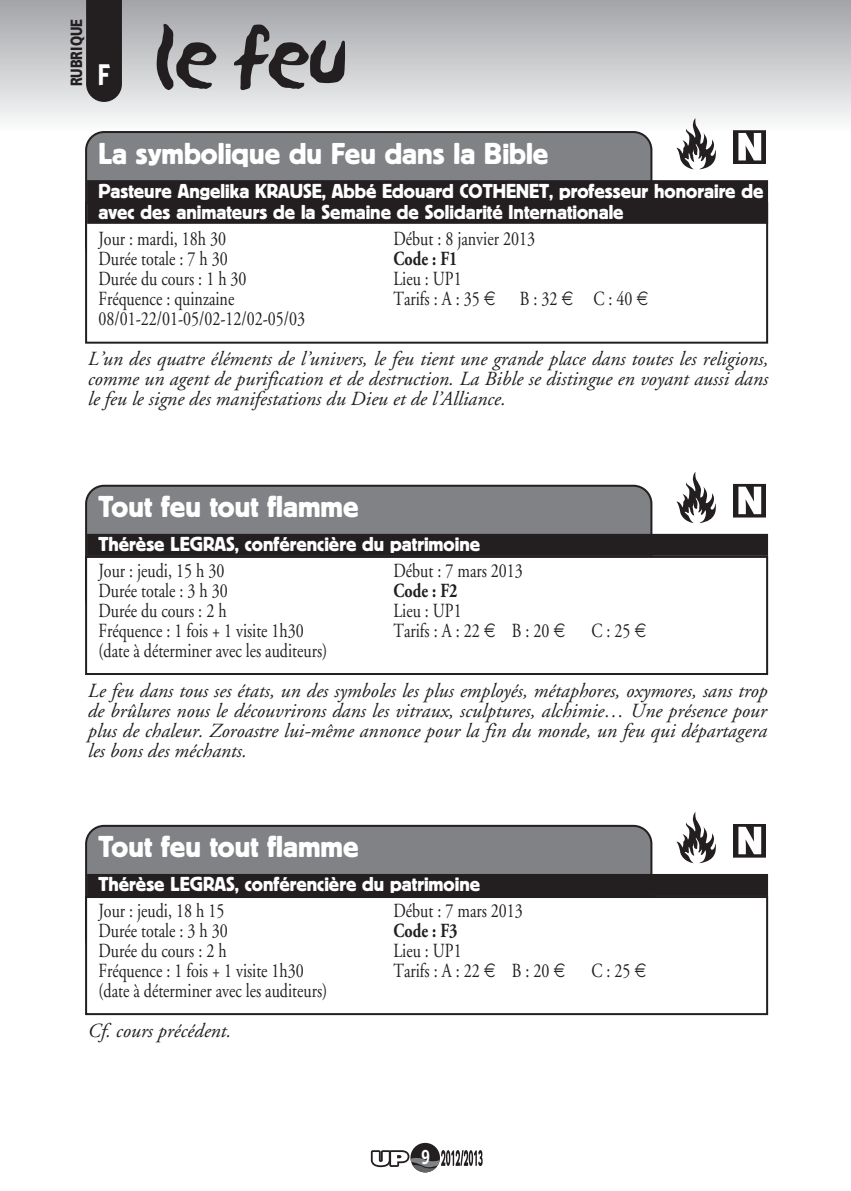
<style>
.page{position:relative;width:851px;height:1191px;background:#fff}
.page>*{position:absolute;margin:0;border:0;box-sizing:border-box;transform-origin:0 0}
.t1{font:72px "Sand";color:#231f20}
.t2{font:600 31px "Kabel Itc T";color:#fff;scale:.9 1}
.t3{font:30px "Block BE";color:#fff}
.t4{font:italic 20px/20px "Adobe Garamond";color:#231f20;text-align:justify}
.t5{font:20px "Adobe Garamond";color:#231f20;scale:.8 1}
.t6{font:20px/21.6px "Block BE";color:#fff}
.t7{font:700 20px "Adobe Garamond";color:#231f20;scale:.8 1}
.t8{font:700 20px "Frutiger";color:#fff;scale:.8 1}
.t9{font:900 16.2px "Frutiger";color:#231f20;scale:.8 1}
</style>
<div class="page">
<div style="left:0;top:0;width:850px;height:130px;background:linear-gradient(to bottom,#a2a3a7,#f9f9fa)"></div>
<svg style="left:410px;top:1142px;width:30px;height:30px"></svg>
<svg style="left:371px;top:1150px;width:111px;height:22px"></svg>
<div style="left:86px;top:0;width:36px;height:102px;background:#231f20"></div>
<div style="left:85px;top:131px;width:567px;height:71px;background:#808285"></div>
<div style="left:85px;top:202px;width:683px;height:142px;border:2px solid #231f20"></div>
<div style="left:87px;top:180px;width:681px;height:22px;background:#231f20"></div>
<div style="left:87px;top:202px;width:681px;height:22px;background:#231f20"></div>
<svg style="left:735px;top:132px;width:28px;height:30px"></svg>
<div style="left:733px;top:130px;width:32px;height:34px;border:1px solid #231f20"></div>
<svg style="left:738px;top:133px;width:23px;height:27px"></svg>
<svg style="left:676px;top:118px;width:39px;height:51px"></svg>
<svg style="left:85px;top:485px;width:567px;height:71px;background:#7c7e81"></svg>
<div style="left:85px;top:556px;width:683px;height:119px;border:2px solid #231f20"></div>
<div style="left:87px;top:534px;width:681px;height:22px;background:#231f20"></div>
<svg style="left:735px;top:486px;width:28px;height:29px"></svg>
<div style="left:733px;top:484px;width:32px;height:33px;border:1px solid #231f20"></div>
<svg style="left:738px;top:486px;width:23px;height:28px"></svg>
<svg style="left:676px;top:472px;width:39px;height:51px"></svg>
<div style="left:85px;top:825px;width:567px;height:71px;background:#808285"></div>
<div style="left:85px;top:896px;width:683px;height:119px;border:2px solid #231f20"></div>
<div style="left:87px;top:874px;width:681px;height:22px;background:#231f20"></div>
<svg style="left:735px;top:826px;width:28px;height:29px"></svg>
<div style="left:733px;top:824px;width:32px;height:33px;border:1px solid #231f20"></div>
<svg style="left:738px;top:826px;width:23px;height:28px"></svg>
<svg style="left:676px;top:812px;width:39px;height:51px"></svg>
<p class="t9" style="left:70px;top:86px;width:86px;rotate:-90deg">RUBRIQUE</p>
<h2 class="t2" style="left:97px;top:57px;width:16px">F</h2>
<h1 class="t1" style="left:153px;top:11px;width:200px">le feu</h1>
<h3 class="t3" style="left:98px;top:143px;width:451px">La symbolique du Feu dans la Bible</h3>
<p class="t6" style="left:98px;top:181px;width:666px">Pasteure Angelika KRAUSE, Abbé Edouard COTHENET, professeur honoraire de avec des animateurs de la Semaine de Solidarité Internationale</p>
<p class="t5" style="left:98px;top:231px;width:161px">Jour : mardi, 18h 30</p>
<p class="t5" style="left:393px;top:231px;width:178px">Début : 8 janvier 2013</p>
<p class="t5" style="left:98px;top:251px;width:163px">Durée totale : 7 h 30</p>
<p class="t7" style="left:393px;top:251px;width:82px">Code : F1</p>
<p class="t5" style="left:98px;top:271px;width:187px">Durée du cours : 1 h 30</p>
<p class="t5" style="left:393px;top:271px;width:87px">Lieu : UP1</p>
<p class="t5" style="left:98px;top:291px;width:171px">Fréquence : quinzaine</p>
<p class="t5" style="left:393px;top:291px;width:109px">Tarifs : A : 35</p>
<p class="t5" style="left:519px;top:291px;width:49px">B:32</p>
<p class="t5" style="left:593px;top:291px;width:50px">C:40</p>
<p class="t5" style="left:98px;top:311px;width:260px">08/01-22/01-05/02-12/02-05/03</p>
<p class="t4" style="left:87px;top:350px;width:682px">L’un des quatre éléments de l’univers, le feu tient une grande place dans toutes les religions, comme un agent de purification et de destruction. La Bible se distingue en voyant aussi dans le feu le signe des manifestations du Dieu et de l’Alliance.</p>
<h3 class="t3" style="left:98px;top:496px;width:262px">Tout feu tout flamme</h3>
<p class="t6" style="left:98px;top:534px;width:383px">Thérèse LEGRAS, conférencière du patrimoine</p>
<p class="t5" style="left:98px;top:562px;width:159px">Jour : jeudi, 15 h 30</p>
<p class="t5" style="left:393px;top:562px;width:163px">Début : 7 mars 2013</p>
<p class="t5" style="left:98px;top:582px;width:163px">Durée totale : 3 h 30</p>
<p class="t7" style="left:393px;top:582px;width:82px">Code : F2</p>
<p class="t5" style="left:98px;top:602px;width:162px">Durée du cours : 2 h</p>
<p class="t5" style="left:393px;top:602px;width:87px">Lieu : UP1</p>
<p class="t5" style="left:98px;top:622px;width:258px">Fréquence : 1 fois + 1 visite 1h30</p>
<p class="t5" style="left:393px;top:622px;width:109px">Tarifs : A : 22</p>
<p class="t5" style="left:511px;top:622px;width:49px">B:20</p>
<p class="t5" style="left:591px;top:622px;width:50px">C:25</p>
<p class="t5" style="left:98px;top:642px;width:287px">(date à déterminer avec les auditeurs)</p>
<p class="t4" style="left:87px;top:682px;width:681px">Le feu dans tous ses états, un des symboles les plus employés, métaphores, oxymores, sans trop de brûlures nous le découvrirons dans les vitraux, sculptures, alchimie… Une présence pour plus de chaleur. Zoroastre lui-même annonce pour la fin du monde, un feu qui départagera les bons des méchants.</p>
<h3 class="t3" style="left:98px;top:836px;width:262px">Tout feu tout flamme</h3>
<p class="t6" style="left:98px;top:874px;width:383px">Thérèse LEGRAS, conférencière du patrimoine</p>
<p class="t5" style="left:98px;top:902px;width:159px">Jour : jeudi, 18 h 15</p>
<p class="t5" style="left:393px;top:902px;width:163px">Début : 7 mars 2013</p>
<p class="t5" style="left:98px;top:922px;width:163px">Durée totale : 3 h 30</p>
<p class="t7" style="left:393px;top:922px;width:82px">Code : F3</p>
<p class="t5" style="left:98px;top:942px;width:162px">Durée du cours : 2 h</p>
<p class="t5" style="left:393px;top:942px;width:87px">Lieu : UP1</p>
<p class="t5" style="left:98px;top:962px;width:258px">Fréquence : 1 fois + 1 visite 1h30</p>
<p class="t5" style="left:393px;top:962px;width:109px">Tarifs : A : 22</p>
<p class="t5" style="left:511px;top:962px;width:49px">B:20</p>
<p class="t5" style="left:591px;top:962px;width:50px">C:25</p>
<p class="t5" style="left:98px;top:982px;width:287px">(date à déterminer avec les auditeurs)</p>
<p class="t4" style="left:87px;top:1022px;width:145px">Cf. cours précédent.</p>
<p class="t8" style="left:421px;top:1149px;width:13px">9</p>
</div>
